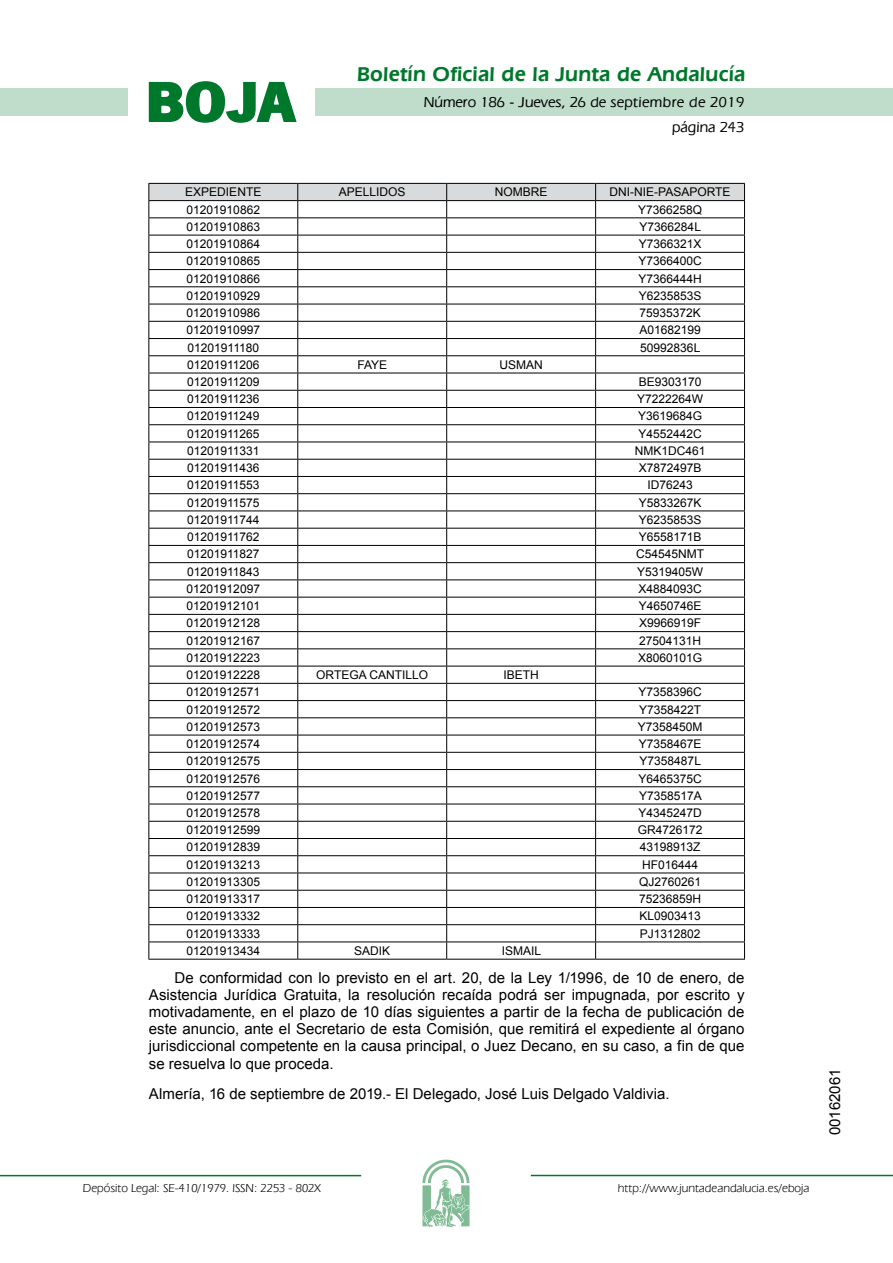
<style>
.page{position:relative;width:893px;height:1263px;background:#fff}
.page>*{position:absolute;margin:0;border:0;box-sizing:border-box;transform-origin:0 0}
.t1{font:700 57.75px "News Got T";color:#00782c;scale:1.14 1}
.t2{font:600 21px "Eras IT Cby BT";letter-spacing:.01em;color:#00782c}
.t3{font:15px/17.1px "Arial";color:#000;text-align:justify}
.t4{font:500 15px/24.5px "Eras IT Cby BT";color:#000;text-align:right}
.t5{font:12px "Arial";color:#000}
.t6{font:12px "Eras IT Cby BT";color:#000}
</style>
<div class="page">
<div style="left:315px;top:88px;width:577px;height:28px;background:#bfddca"></div>
<div style="left:0;top:88px;width:128px;height:28px;background:#bfddca"></div>
<hr style="left:0;top:1175px;width:361px;height:1px;background:#00782c">
<svg style="left:422px;top:1159px;width:47px;height:68px"></svg>
<hr style="left:531px;top:1175px;width:361px;height:1px;background:#00782c">
<svg style="left:148px;top:81px;width:149px;height:42px"></svg>
<svg style="left:148px;top:183px;width:597px;height:776px"></svg>
<hr style="left:148px;top:959px;width:150px;height:1px;background:#000">
<hr style="left:298px;top:959px;width:148px;height:1px;background:#000">
<hr style="left:446px;top:959px;width:149px;height:1px;background:#000">
<hr style="left:595px;top:959px;width:150px;height:1px;background:#000">
<h1 class="t1" style="left:145px;top:68px;width:133px">BOJA</h1>
<h2 class="t2" style="left:357px;top:62px;width:390px">Boletín Oficial de la Junta de Andalucía</h2>
<p class="t4" style="left:424px;top:90px;width:322px">Número 186 - Jueves, 26 de septiembre de 2019 página 243</p>
<p class="t5" style="left:185px;top:184px;width:78px">EXPEDIENTE</p>
<p class="t5" style="left:339px;top:184px;width:68px">APELLIDOS</p>
<p class="t5" style="left:495px;top:184px;width:54px">NOMBRE</p>
<p class="t5" style="left:609px;top:184px;width:122px">DNI-NIE-PASAPORTE</p>
<p class="t5" style="left:186px;top:202px;width:75px">01201910862</p>
<p class="t5" style="left:638px;top:202px;width:66px">Y7366258Q</p>
<p class="t5" style="left:186px;top:219px;width:75px">01201910863</p>
<p class="t5" style="left:639px;top:219px;width:63px">Y7366284L</p>
<p class="t5" style="left:186px;top:236px;width:75px">01201910864</p>
<p class="t5" style="left:638px;top:236px;width:64px">Y7366321X</p>
<p class="t5" style="left:186px;top:253px;width:75px">01201910865</p>
<p class="t5" style="left:638px;top:253px;width:65px">Y7366400C</p>
<p class="t5" style="left:186px;top:270px;width:75px">01201910866</p>
<p class="t5" style="left:638px;top:270px;width:65px">Y7366444H</p>
<p class="t5" style="left:186px;top:288px;width:75px">01201910929</p>
<p class="t5" style="left:638px;top:288px;width:64px">Y6235853S</p>
<p class="t5" style="left:186px;top:305px;width:75px">01201910986</p>
<p class="t5" style="left:639px;top:305px;width:63px">75935372K</p>
<p class="t5" style="left:186px;top:322px;width:75px">01201910997</p>
<p class="t5" style="left:639px;top:322px;width:63px">A01682199</p>
<p class="t5" style="left:187px;top:339px;width:73px">01201911180</p>
<p class="t5" style="left:640px;top:339px;width:62px">50992836L</p>
<p class="t5" style="left:187px;top:357px;width:74px">01201911206</p>
<p class="t5" style="left:357px;top:357px;width:31px">FAYE</p>
<p class="t5" style="left:499px;top:357px;width:45px">USMAN</p>
<p class="t5" style="left:187px;top:374px;width:74px">01201911209</p>
<p class="t5" style="left:638px;top:374px;width:64px">BE9303170</p>
<p class="t5" style="left:187px;top:391px;width:74px">01201911236</p>
<p class="t5" style="left:637px;top:391px;width:68px">Y7222264W</p>
<p class="t5" style="left:187px;top:408px;width:74px">01201911249</p>
<p class="t5" style="left:638px;top:408px;width:66px">Y3619684G</p>
<p class="t5" style="left:187px;top:426px;width:74px">01201911265</p>
<p class="t5" style="left:638px;top:426px;width:65px">Y4552442C</p>
<p class="t5" style="left:187px;top:443px;width:74px">01201911331</p>
<p class="t5" style="left:634px;top:443px;width:72px">NMK1DC461</p>
<p class="t5" style="left:187px;top:460px;width:74px">01201911436</p>
<p class="t5" style="left:638px;top:460px;width:64px">X7872497B</p>
<p class="t5" style="left:187px;top:477px;width:74px">01201911553</p>
<p class="t5" style="left:647px;top:477px;width:47px">ID76243</p>
<p class="t5" style="left:187px;top:495px;width:74px">01201911575</p>
<p class="t5" style="left:638px;top:495px;width:64px">Y5833267K</p>
<p class="t5" style="left:187px;top:512px;width:74px">01201911744</p>
<p class="t5" style="left:638px;top:512px;width:64px">Y6235853S</p>
<p class="t5" style="left:187px;top:529px;width:74px">01201911762</p>
<p class="t5" style="left:638px;top:529px;width:64px">Y6558171B</p>
<p class="t5" style="left:187px;top:546px;width:74px">01201911827</p>
<p class="t5" style="left:636px;top:546px;width:70px">C54545NMT</p>
<p class="t5" style="left:187px;top:564px;width:74px">01201911843</p>
<p class="t5" style="left:637px;top:564px;width:68px">Y5319405W</p>
<p class="t5" style="left:186px;top:581px;width:75px">01201912097</p>
<p class="t5" style="left:638px;top:581px;width:65px">X4884093C</p>
<p class="t5" style="left:186px;top:598px;width:75px">01201912101</p>
<p class="t5" style="left:638px;top:598px;width:64px">Y4650746E</p>
<p class="t5" style="left:186px;top:615px;width:75px">01201912128</p>
<p class="t5" style="left:639px;top:615px;width:64px">X9966919F</p>
<p class="t5" style="left:186px;top:633px;width:75px">01201912167</p>
<p class="t5" style="left:639px;top:633px;width:64px">27504131H</p>
<p class="t5" style="left:186px;top:650px;width:75px">01201912223</p>
<p class="t5" style="left:638px;top:650px;width:66px">X8060101G</p>
<p class="t5" style="left:186px;top:667px;width:75px">01201912228</p>
<p class="t5" style="left:316px;top:667px;width:113px">ORTEGA CANTILLO</p>
<p class="t5" style="left:503px;top:667px;width:37px">IBETH</p>
<p class="t5" style="left:186px;top:684px;width:75px">01201912571</p>
<p class="t5" style="left:638px;top:684px;width:65px">Y7358396C</p>
<p class="t5" style="left:186px;top:701px;width:75px">01201912572</p>
<p class="t5" style="left:639px;top:701px;width:64px">Y7358422T</p>
<p class="t5" style="left:186px;top:719px;width:75px">01201912573</p>
<p class="t5" style="left:637px;top:719px;width:66px">Y7358450M</p>
<p class="t5" style="left:186px;top:736px;width:75px">01201912574</p>
<p class="t5" style="left:638px;top:736px;width:64px">Y7358467E</p>
<p class="t5" style="left:186px;top:753px;width:75px">01201912575</p>
<p class="t5" style="left:639px;top:753px;width:63px">Y7358487L</p>
<p class="t5" style="left:186px;top:770px;width:75px">01201912576</p>
<p class="t5" style="left:638px;top:770px;width:65px">Y6465375C</p>
<p class="t5" style="left:186px;top:788px;width:75px">01201912577</p>
<p class="t5" style="left:639px;top:788px;width:64px">Y7358517A</p>
<p class="t5" style="left:186px;top:805px;width:75px">01201912578</p>
<p class="t5" style="left:638px;top:805px;width:65px">Y4345247D</p>
<p class="t5" style="left:186px;top:822px;width:75px">01201912599</p>
<p class="t5" style="left:637px;top:822px;width:66px">GR4726172</p>
<p class="t5" style="left:186px;top:839px;width:75px">01201912839</p>
<p class="t5" style="left:639px;top:839px;width:62px">43198913Z</p>
<p class="t5" style="left:186px;top:857px;width:75px">01201913213</p>
<p class="t5" style="left:642px;top:857px;width:58px">HF016444</p>
<p class="t5" style="left:186px;top:874px;width:75px">01201913305</p>
<p class="t5" style="left:639px;top:874px;width:64px">QJ2760261</p>
<p class="t5" style="left:186px;top:891px;width:75px">01201913317</p>
<p class="t5" style="left:639px;top:891px;width:64px">75236859H</p>
<p class="t5" style="left:186px;top:908px;width:75px">01201913332</p>
<p class="t5" style="left:639px;top:908px;width:63px">KL0903413</p>
<p class="t5" style="left:186px;top:926px;width:75px">01201913333</p>
<p class="t5" style="left:639px;top:926px;width:62px">PJ1312802</p>
<p class="t5" style="left:186px;top:943px;width:75px">01201913434</p>
<p class="t5" style="left:354px;top:943px;width:38px">SADIK</p>
<p class="t5" style="left:501px;top:943px;width:41px">ISMAIL</p>
<p class="t3" style="left:149px;top:969px;width:597px;text-indent:26px">De conformidad con lo previsto en el art. 20, de la Ley 1/1996, de 10 de enero, de Asistencia Jurídica Gratuita, la resolución recaída podrá ser impugnada, por escrito y motivadamente, en el plazo de 10 días siguientes a partir de la fecha de publicación de este anuncio, ante el Secretario de esta Comisión, que remitirá el expediente al órgano jurisdiccional competente en la causa principal, o Juez Decano, en su caso, a fin de que se resuelva lo que proceda.</p>
<p class="t3" style="left:149px;top:1086px;width:522px">Almería, 16 de septiembre de 2019.- El Delegado, José Luis Delgado Valdivia.</p>
<p class="t6" style="left:83px;top:1181px;width:239px">Depósito Legal: SE-410/1979. ISSN: 2253 - 802X</p>
<p class="t6" style="left:618px;top:1181px;width:193px">http://www.juntadeandalucia.es/eboja</p>
<p class="t3" style="left:826px;top:1135px;width:68px;rotate:-90deg">00162061</p>
</div>
